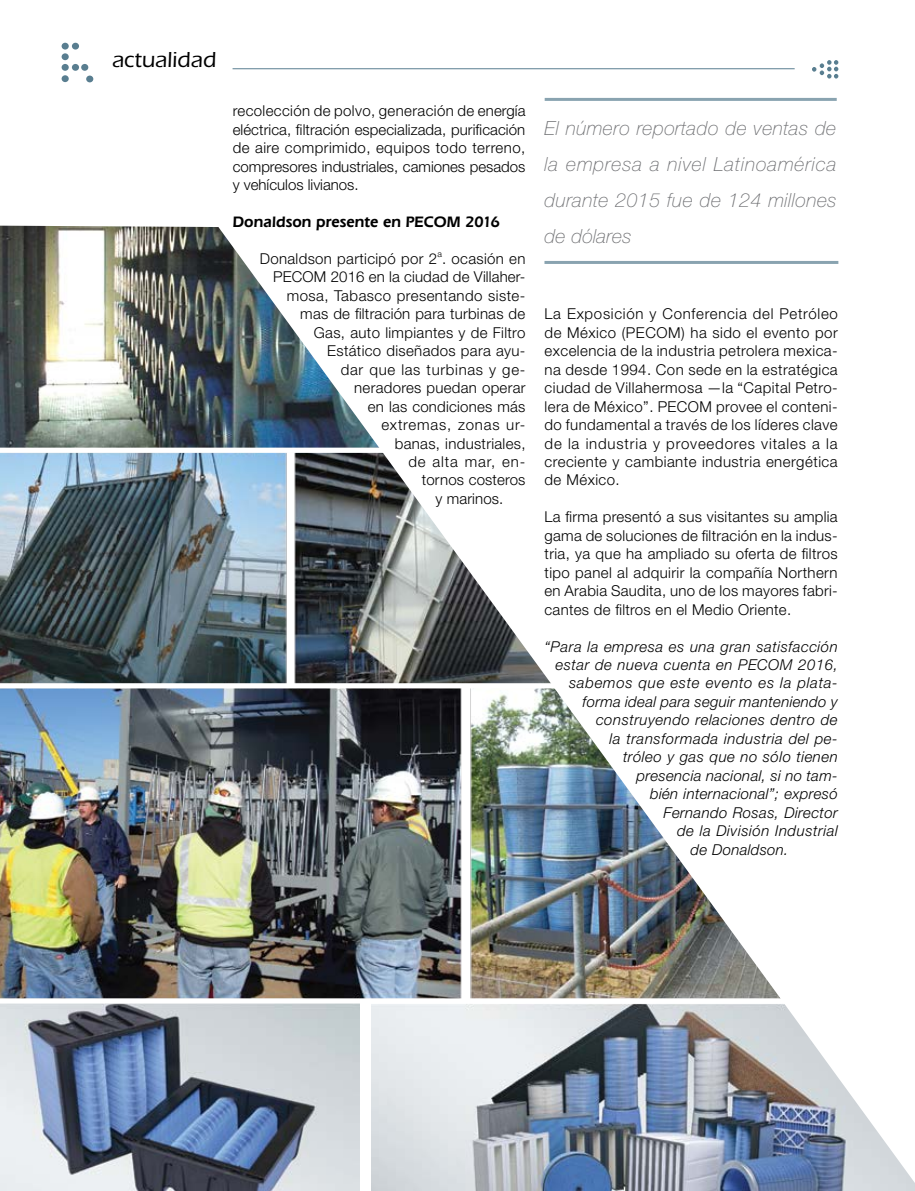
<style>
.page{position:relative;width:915px;height:1191px;background:#fff}
.page>*{position:absolute;margin:0;border:0;box-sizing:border-box;transform-origin:0 0}
.t1{font:500 22.5px "ITC Eras Std";color:#000}
.t2{font:italic 100 19.5px/36px "Helvetica Neue LT Std";letter-spacing:.025em;color:#6d6e71;text-align:justify}
.t3{font:600 15.75px "Eras IT Cby BT";letter-spacing:.005em;color:#000}
.t4{font:300 15px/18.5px "Helvetica Neue LT Std";letter-spacing:.02em;color:#000;text-align:justify}
.t5{font:italic 300 15px "Helvetica Neue LT Std";letter-spacing:.035em;color:#000}
.t6{font:300 15px "Helvetica Neue LT Std";letter-spacing:.045em;color:#000}
.t7{font:300 15px "Helvetica Neue LT Std";letter-spacing:.055em;color:#000}
.t8{font:300 15px "Helvetica Neue LT Std";letter-spacing:.06em;color:#000}
</style>
<div class="page">
<hr style="left:232px;top:68px;width:562px;height:1px;background:#597e90">
<svg style="left:812px;top:60px;width:26px;height:19px"></svg>
<div style="left:62px;top:43px;width:7px;height:7px;background:#597e90;border-radius:50%"></div>
<div style="left:62px;top:53px;width:7px;height:7px;background:#597e90;border-radius:50%"></div>
<div style="left:72px;top:43px;width:7px;height:7px;background:#597e90;border-radius:50%"></div>
<div style="left:62px;top:64px;width:7px;height:7px;background:#597e90;border-radius:50%"></div>
<div style="left:86px;top:76px;width:7px;height:6px;background:#597e90;border-radius:50%"></div>
<div style="left:81px;top:64px;width:7px;height:7px;background:#597e90;border-radius:50%"></div>
<div style="left:62px;top:75px;width:7px;height:7px;background:#597e90;border-radius:50%"></div>
<div style="left:72px;top:64px;width:7px;height:7px;background:#597e90;border-radius:50%"></div>
<hr style="left:544px;top:98px;width:292px;height:3px;background:#597e90">
<img style="left:0;top:226px;width:914px;height:965px">
<div style="left:0;top:447px;width:388px;height:6px;background:#fff"></div>
<div style="left:0;top:683px;width:555px;height:5px;background:#fff"></div>
<div style="left:0;top:998px;width:787px;height:5px;background:#fff"></div>
<div style="left:360px;top:1003px;width:10px;height:188px;background:#fff"></div>
<h1 class="t1" style="left:112px;top:47px;width:106px">actualidad</h1>
<p class="t4" style="left:233px;top:101px;width:294px">recolección de polvo, generación de energía eléctrica, filtración especializada, purificación de aire comprimido, equipos todo terreno, compresores industriales, camiones pesados y vehículos livianos.</p>
<p class="t3" style="left:233px;top:212px;width:269px">Donaldson presente en PECOM 2016</p>
<p class="t4" style="left:260px;top:249px;width:267px">Donaldson participó por 2<sup>a</sup>. ocasión en</p>
<p class="t4" style="left:273px;top:267px;width:253px">PECOM 2016 en la ciudad de Villaher-</p>
<p class="t4" style="left:286px;top:286px;width:240px">mosa, Tabasco presentando siste-</p>
<p class="t4" style="left:300px;top:304px;width:226px">mas de filtración para turbinas de</p>
<p class="t4" style="left:313px;top:323px;width:213px">Gas, auto limpiantes y de Filtro</p>
<p class="t4" style="left:327px;top:341px;width:199px">Estático diseñados para ayu-</p>
<p class="t6" style="left:340px;top:360px;width:186px">dar que las turbinas y ge-</p>
<p class="t4" style="left:354px;top:378px;width:173px">neradores puedan operar</p>
<p class="t4" style="left:367px;top:397px;width:159px">en las condiciones más</p>
<p class="t7" style="left:381px;top:415px;width:145px">extremas, zonas ur-</p>
<p class="t4" style="left:394px;top:433px;width:132px">banas, industriales,</p>
<p class="t8" style="left:408px;top:452px;width:118px">de alta mar, en-</p>
<p class="t4" style="left:421px;top:470px;width:105px">tornos costeros</p>
<p class="t4" style="left:435px;top:489px;width:70px">y marinos.</p>
<h2 class="t2" style="left:544px;top:110px;width:293px">El número reportado de ventas de la empresa a nivel Latinoamérica durante 2015 fue de 124 millones de dólares</h2>
<p class="t4" style="left:544px;top:304px;width:295px">La Exposición y Conferencia del Petróleo de México (PECOM) ha sido el evento por excelencia de la industria petrolera mexica&shy;na desde 1994. Con sede en la estratégica ciudad de Villahermosa —la “Capital Petro&shy;lera de México”. PECOM provee el conteni&shy;do fundamental a través de los líderes clave de la industria y proveedores vitales a la creciente y cambiante industria energética de México.</p>
<p class="t4" style="left:544px;top:507px;width:294px">La firma presentó a sus visitantes su amplia gama de soluciones de filtración en la indus&shy;tria, ya que ha ampliado su oferta de filtros tipo panel al adquirir la compañía Northern en Arabia Saudita, uno de los mayores fabri&shy;cantes de filtros en el Medio Oriente.</p>
<p class="t5" style="left:544px;top:637px;width:294px">“Para la empresa es una gran satisfacción</p>
<p class="t5" style="left:555px;top:655px;width:284px">estar de nueva cuenta en PECOM 2016,</p>
<p class="t5" style="left:568px;top:674px;width:270px">sabemos que este evento es la plata-</p>
<p class="t5" style="left:582px;top:692px;width:256px">forma ideal para seguir manteniendo y</p>
<p class="t5" style="left:595px;top:711px;width:243px">construyendo relaciones dentro de</p>
<p class="t5" style="left:609px;top:729px;width:230px">la transformada industria del pe-</p>
<p class="t5" style="left:622px;top:748px;width:216px">tróleo y gas que no sólo tienen</p>
<p class="t5" style="left:636px;top:766px;width:203px">presencia nacional, si no tam-</p>
<p class="t5" style="left:649px;top:785px;width:189px">bién internacional”; expresó</p>
<p class="t5" style="left:663px;top:803px;width:176px">Fernando Rosas, Director</p>
<p class="t5" style="left:676px;top:822px;width:162px">de la División Industrial</p>
<p class="t5" style="left:690px;top:840px;width:99px">de Donaldson.</p>
</div>
